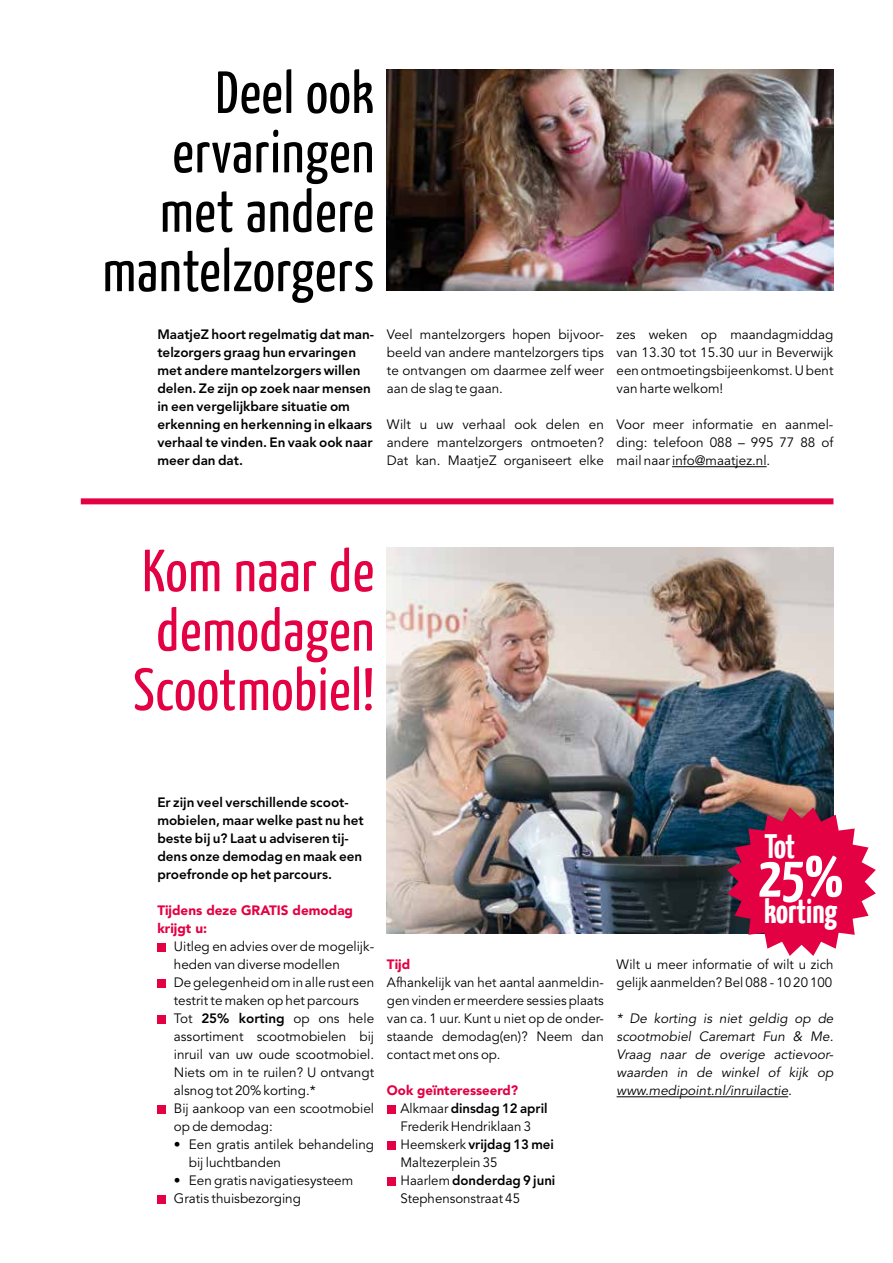
<style>
.page{position:relative;width:893px;height:1263px;background:#fff}
.page>*{position:absolute;margin:0;border:0;box-sizing:border-box;transform-origin:0 0}
.t1{font:59.4px/59.4px "Yanone Kaffeesatz";letter-spacing:.015em;color:#000;text-align:right}
.t2{font:59.4px/59.4px "Yanone Kaffeesatz";letter-spacing:.015em;color:#e30043;text-align:center}
.t3{font:700 58.05px "Yanone Kaffeesatz";color:#fff}
.t4{font:700 33.9px "Yanone Kaffeesatz";color:#fff}
.t5{font:13.5px/18px "Avenir";color:#000}
.t6{font:800 13.5px/18px "Avenir";color:#000}
.t7{font:italic 13.5px/18px "Avenir";color:#000;text-align:justify}
.t8{font:900 13.5px/18px "Avenir";color:#e30043}
.s1{font-weight:800}
.s2{font-weight:900;color:#e30043}
</style>
<div class="page">
<div style="left:81px;top:498px;width:752px;height:6px;background:#e30043"></div>
<div style="left:157px;top:943px;width:9px;height:8px;background:#e30043"></div>
<div style="left:157px;top:979px;width:9px;height:8px;background:#e30043"></div>
<div style="left:157px;top:1015px;width:9px;height:8px;background:#e30043"></div>
<div style="left:157px;top:1105px;width:9px;height:8px;background:#e30043"></div>
<div style="left:157px;top:1195px;width:9px;height:8px;background:#e30043"></div>
<div style="left:387px;top:1105px;width:8px;height:8px;background:#e30043"></div>
<div style="left:387px;top:1141px;width:8px;height:8px;background:#e30043"></div>
<div style="left:387px;top:1177px;width:8px;height:8px;background:#e30043"></div>
<img style="left:387px;top:548px;width:446px;height:385px">
<img style="left:387px;top:69px;width:446px;height:222px">
<svg style="left:727px;top:807px;width:149px;height:149px"></svg>
<hr style="left:672px;top:466px;width:95px;height:1px;background:#000">
<hr style="left:617px;top:1096px;width:171px;height:1px;background:#000">
<h1 class="t1" style="left:103px;top:61px;width:273px">Deel ook ervaringen met andere mantelzorgers</h1>
<p class="t6" style="left:157px;top:326px;width:218px">MaatjeZ hoort regelmatig dat man&shy;telzorgers graag hun ervaringen met andere mantelzorgers willen delen. Ze zijn op zoek naar mensen in een vergelijkbare situatie om erkenning en herkenning in elkaars verhaal te vinden. En vaak ook naar meer dan dat.</p>
<p class="t5" style="left:387px;top:326px;width:218px;text-align:justify">Veel mantelzorgers hopen bijvoor&shy;beeld van andere mantelzorgers tips te ontvangen om daarmee zelf weer aan de slag te gaan.</p>
<p class="t5" style="left:387px;top:416px;width:218px;text-align:justify">Wilt u uw verhaal ook delen en andere mantelzorgers ontmoeten?<br>Dat kan. MaatjeZ organiseert elke</p>
<p class="t5" style="left:617px;top:326px;width:218px;text-align:justify">zes weken op maandagmiddag van 13.30 tot 15.30 uur in Beverwijk een ontmoetingsbijeenkomst. U bent van harte welkom!</p>
<p class="t5" style="left:617px;top:416px;width:218px;text-align:justify">Voor meer informatie en aanmel&shy;ding: telefoon 088 – 995 77 88 of mail naar info@maatjez.nl.</p>
<h1 class="t2" style="left:133px;top:539px;width:242px">Kom naar de demodagen<br>Scootmobiel!</h1>
<p class="t6" style="left:157px;top:794px;width:208px">Er zijn veel verschillende scoot&shy;mobielen, maar welke past nu het beste bij u? Laat u adviseren tij&shy;dens onze demodag en maak een proefronde op het parcours.</p>
<p class="t8" style="left:157px;top:901px;width:197px">Tijdens deze GRATIS demodag krijgt u:</p>
<p class="t5" style="left:174px;top:938px;width:202px">Uitleg en advies over de mogelijk&shy;heden van diverse modellen<br>De gelegenheid om in alle rust een testrit te maken op het parcours<br>Tot <span class="s1">25% korting</span> op ons hele assortiment scootmobielen bij inruil van uw oude scootmobiel.<br>Niets om in te ruilen? U ontvangt alsnog tot 20% korting.*<br>Bij aankoop van een scootmobiel op de demodag:</p>
<p class="t5" style="left:189px;top:1136px;width:187px;text-indent:-15px">• Een gratis antilek behandeling bij luchtbanden</p>
<p class="t5" style="left:174px;top:1172px;width:181px">• Een gratis navigatiesysteem<br>Gratis thuisbezorging</p>
<p class="t8" style="left:387px;top:955px;width:25px">Tijd</p>
<p class="t5" style="left:387px;top:974px;width:218px;text-align:justify">Afhankelijk van het aantal aanmeldin&shy;gen vinden er meerdere sessies plaats van ca. 1 uur. Kunt u niet op de onder&shy;staande demodag(en)? Neem dan contact met ons op.</p>
<p class="t5" style="left:400px;top:1082px;width:156px;text-indent:-14px"><span class="s2">Ook geïnteresseerd?<br></span>Alkmaar <span class="s1">dinsdag 12 april<br></span>Frederik Hendriklaan 3<br>Heemskerk <span class="s1">vrijdag 13 mei<br></span>Maltezerplein 35<br>Haarlem <span class="s1">donderdag 9 juni<br></span>Stephensonstraat 45</p>
<h3 class="t4" style="left:765px;top:825px;width:32px">Tot</h3>
<h2 class="t3" style="left:758px;top:841px;width:87px">25%</h2>
<h3 class="t4" style="left:764px;top:890px;width:75px">korting</h3>
<p class="t5" style="left:617px;top:956px;width:218px">Wilt u meer informatie of wilt u zich gelijk aanmelden? Bel 088 - 10 20 100</p>
<p class="t7" style="left:617px;top:1010px;width:218px">* De korting is niet geldig op de scootmobiel Caremart Fun &amp; Me.<br>Vraag naar de overige actievoor&shy;waarden in de winkel of kijk op www.medipoint.nl/inruilactie.</p>
</div>
